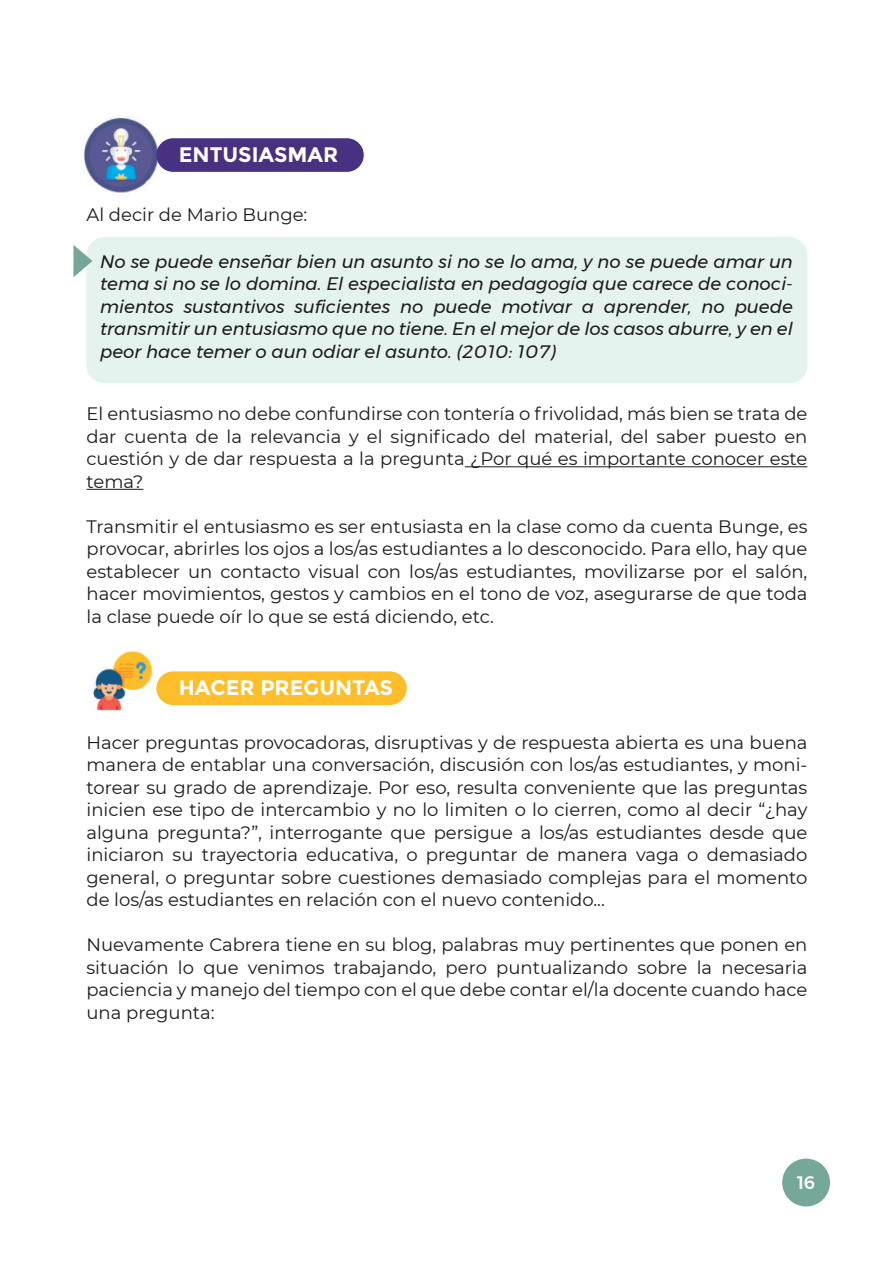
<style>
.page{position:relative;width:893px;height:1263px;background:#fff}
.page>*{position:absolute;margin:0;border:0;box-sizing:border-box;transform-origin:0 0}
.t1{font:700 21px "Montserrat";color:#fff}
.t2{font:18px/22.5px "Montserrat";color:#1c1a1a;text-align:justify}
.t3{font:italic 18px/22.5px "Montserrat";color:#1c1a1a;text-align:justify}
.t4{font:500 18px "Montserrat";color:#fff}
</style>
<div class="page">
<div style="left:782px;top:1158px;width:48px;height:48px;background:#75a89a;border-radius:50%"></div>
<img style="left:84px;top:117px;width:79px;height:76px">
<hr style="left:465px;top:466px;width:342px;height:1px;background:#1c1a1a">
<hr style="left:87px;top:489px;width:56px;height:1px;background:#1c1a1a">
<div style="left:156px;top:138px;width:208px;height:34px;background:#483181;border-radius:17px"></div>
<div style="left:156px;top:671px;width:251px;height:34px;background:#fdbe29;border-radius:17px"></div>
<div style="left:87px;top:237px;width:720px;height:146px;background:#e4f3ee;border-radius:18px"></div>
<img style="left:93px;top:651px;width:60px;height:60px">
<svg style="left:73px;top:245px;width:20px;height:32px"></svg>
<p class="t1" style="left:179px;top:142px;width:161px">ENTUSIASMAR</p>
<p class="t2" style="left:86px;top:202px;width:222px">Al decir de Mario Bunge:</p>
<p class="t3" style="left:100px;top:250px;width:694px">No se puede enseñar bien un asunto si no se lo ama, y no se puede amar un tema si no se lo domina. El especialista en pedagogía que carece de conoci&shy;mientos sustantivos suficientes no puede motivar a aprender, no puede transmitir un entusiasmo que no tiene. En el mejor de los casos aburre, y en el peor hace temer o aun odiar el asunto. (2010: 107)</p>
<p class="t2" style="left:86px;top:402px;width:722px">El entusiasmo no debe confundirse con tontería o frivolidad, más bien se trata de dar cuenta de la relevancia y el significado del material, del saber puesto en cuestión y de dar respuesta a la pregunta ¿Por qué es importante conocer este tema?</p>
<p class="t2" style="left:87px;top:515px;width:723px">Transmitir el entusiasmo es ser entusiasta en la clase como da cuenta Bunge, es provocar, abrirles los ojos a los/as estudiantes a lo desconocido. Para ello, hay que establecer un contacto visual con los/as estudiantes, movilizarse por el salón, hacer movimientos, gestos y cambios en el tono de voz, asegurarse de que toda la clase puede oír lo que se está diciendo, etc.</p>
<p class="t1" style="left:179px;top:675px;width:216px">HACER PREGUNTAS</p>
<p class="t2" style="left:87px;top:731px;width:722px">Hacer preguntas provocadoras, disruptivas y de respuesta abierta es una buena manera de entablar una conversación, discusión con los/as estudiantes, y moni&shy;torear su grado de aprendizaje. Por eso, resulta conveniente que las preguntas inicien ese tipo de intercambio y no lo limiten o lo cierren, como al decir “¿hay alguna pregunta?”, interrogante que persigue a los/as estudiantes desde que iniciaron su trayectoria educativa, o preguntar de manera vaga o demasiado general, o preguntar sobre cuestiones demasiado complejas para el momento de los/as estudiantes en relación con el nuevo contenido...</p>
<p class="t2" style="left:87px;top:933px;width:722px">Nuevamente Cabrera tiene en su blog, palabras muy pertinentes que ponen en situación lo que venimos trabajando, pero puntualizando sobre la necesaria paciencia y manejo del tiempo con el que debe contar el/la docente cuando hace una pregunta:</p>
<p class="t4" style="left:797px;top:1168px;width:20px">16</p>
</div>
